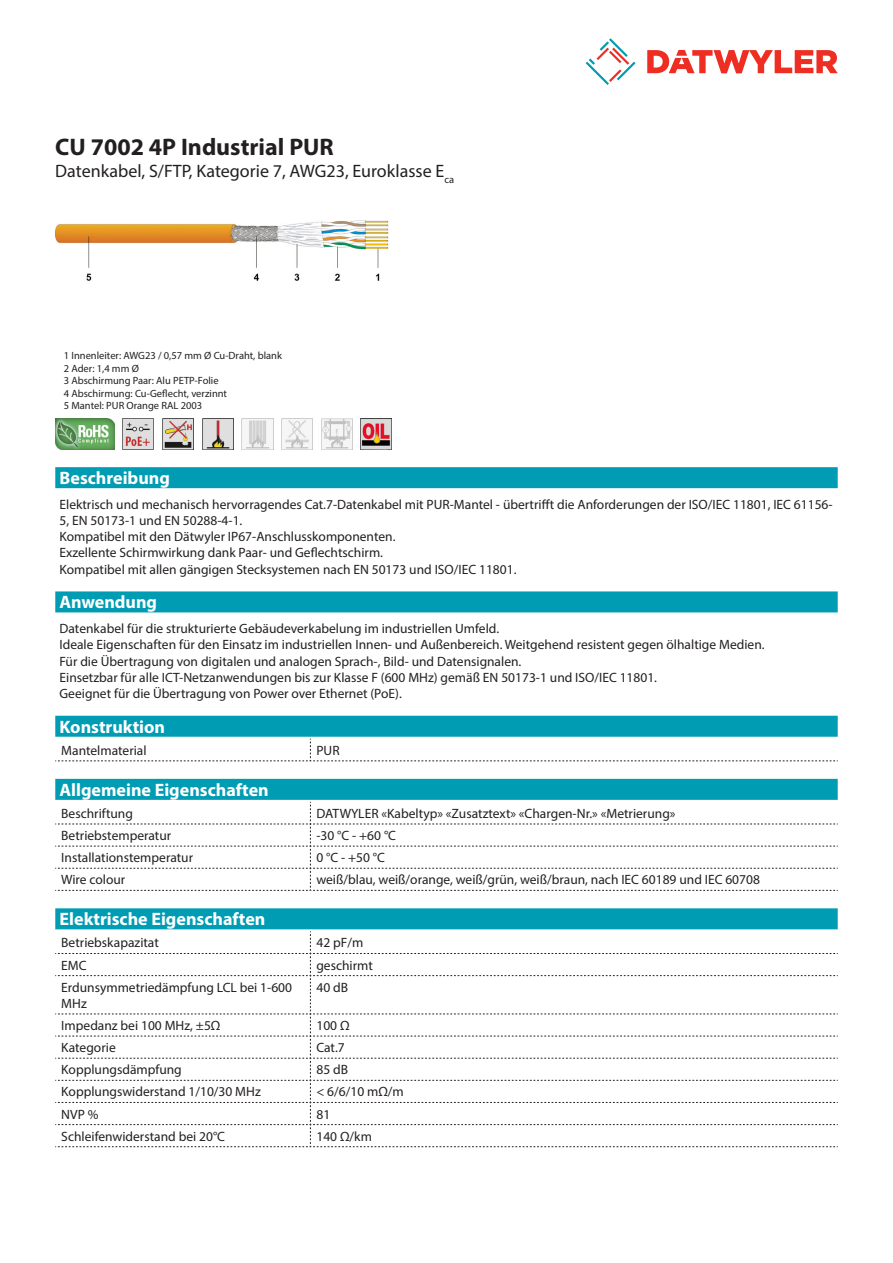
<style>
.page{position:relative;width:893px;height:1263px;background:#fff}
.page>*{position:absolute;margin:0;border:0;box-sizing:border-box;transform-origin:0 0}
.Product_Head{font:700 24px "Myriad Pro";color:#231f20}
.Standard_Head_Proper{font:700 18px "Myriad Pro";color:#fff}
.SubHead{font:18px "Myriad Pro";color:#231f20}
.Standard_text{font:13.5px/16.2px "Myriad Pro";color:#231f20}
.myriad_light_propert{font:13.5px/16.2px "Myriad Pro";color:#231f20}
.imagetext{font:10.5px/12.6px "Myriad Pro";color:#231f20}
</style>
<div class="page">
<svg style="left:586px;top:38px;width:49px;height:47px"></svg>
<svg style="left:647px;top:50px;width:191px;height:23px"></svg>
<div style="left:55px;top:716px;width:783px;height:21px;background:#009cb3"></div>
<svg style="left:55px;top:739px;width:783px;height:23px"></svg>
<img style="left:55px;top:220px;width:334px;height:61px">
<div style="left:55px;top:467px;width:783px;height:21px;background:#009cb3"></div>
<img style="left:361px;top:418px;width:31px;height:31px">
<img style="left:321px;top:418px;width:31px;height:31px">
<img style="left:282px;top:418px;width:31px;height:31px">
<img style="left:242px;top:418px;width:31px;height:31px">
<img style="left:202px;top:418px;width:31px;height:31px">
<img style="left:162px;top:418px;width:32px;height:31px">
<img style="left:122px;top:418px;width:32px;height:31px">
<img style="left:55px;top:418px;width:59px;height:31px">
<div style="left:55px;top:591px;width:783px;height:21px;background:#009cb3"></div>
<div style="left:55px;top:779px;width:783px;height:21px;background:#009cb3"></div>
<svg style="left:55px;top:802px;width:783px;height:89px"></svg>
<div style="left:55px;top:908px;width:783px;height:21px;background:#009cb3"></div>
<svg style="left:55px;top:931px;width:783px;height:216px"></svg>
<p class="Product_Head" style="left:55px;top:131px;width:280px">CU 7002 4P Industrial PUR</p>
<p class="SubHead" style="left:55px;top:160px;width:400px">Datenkabel, S/FTP, Kategorie 7, AWG23, Euroklasse E<sub>ca</sub></p>
<p class="imagetext" style="left:64px;top:349px;width:220px">1 Innenleiter: AWG23 / 0,57 mm Ø Cu-Draht, blank<br>2 Ader: 1,4 mm Ø<br>3 Abschirmung Paar: Alu PETP-Folie<br>4 Abschirmung: Cu-Geflecht, verzinnt<br>5 Mantel: PUR Orange RAL 2003</p>
<p class="Standard_Head_Proper" style="left:60px;top:466px;width:112px">Beschreibung</p>
<p class="Standard_text" style="left:60px;top:496px;width:775px">Elektrisch und mechanisch hervorragendes Cat.7-Datenkabel mit PUR-Mantel - übertrifft die Anforderungen der ISO/IEC 11801, IEC 61156- 5, EN 50173-1 und EN 50288-4-1.<br>Kompatibel mit den Dätwyler IP67-Anschlusskomponenten.<br>Exzellente Schirmwirkung dank Paar- und Geflechtschirm.<br>Kompatibel mit allen gängigen Stecksystemen nach EN 50173 und ISO/IEC 11801.</p>
<p class="Standard_Head_Proper" style="left:60px;top:591px;width:99px">Anwendung</p>
<p class="Standard_text" style="left:60px;top:620px;width:707px">Datenkabel für die strukturierte Gebäudeverkabelung im industriellen Umfeld.<br>Ideale Eigenschaften für den Einsatz im industriellen Innen- und Außenbereich. Weitgehend resistent gegen ölhaltige Medien.<br>Für die Übertragung von digitalen und analogen Sprach-, Bild- und Datensignalen.<br>Einsetzbar für alle ICT-Netzanwendungen bis zur Klasse F (600 MHz) gemäß EN 50173-1 und ISO/IEC 11801.<br>Geeignet für die Übertragung von Power over Ethernet (PoE).</p>
<p class="Standard_Head_Proper" style="left:60px;top:715px;width:107px">Konstruktion</p>
<p class="myriad_light_propert" style="left:61px;top:742px;width:87px">Mantelmaterial</p>
<p class="myriad_light_propert" style="left:316px;top:742px;width:25px">PUR</p>
<p class="Standard_Head_Proper" style="left:60px;top:778px;width:211px">Allgemeine Eigenschaften</p>
<p class="myriad_light_propert" style="left:61px;top:805px;width:73px">Beschriftung</p>
<p class="myriad_light_propert" style="left:316px;top:805px;width:361px">DATWYLER «Kabeltyp» «Zusatztext» «Chargen-Nr.» «Metrierung»</p>
<p class="myriad_light_propert" style="left:61px;top:827px;width:111px">Betriebstemperatur</p>
<p class="myriad_light_propert" style="left:316px;top:827px;width:81px">-30 °C - +60 °C</p>
<p class="myriad_light_propert" style="left:61px;top:849px;width:133px">Installationstemperatur</p>
<p class="myriad_light_propert" style="left:316px;top:849px;width:70px">0 °C - +50 °C</p>
<p class="myriad_light_propert" style="left:61px;top:871px;width:66px">Wire colour</p>
<p class="myriad_light_propert" style="left:316px;top:871px;width:445px">weiß/blau, weiß/orange, weiß/grün, weiß/braun, nach IEC 60189 und IEC 60708</p>
<p class="Standard_Head_Proper" style="left:60px;top:907px;width:207px">Elektrische Eigenschaften</p>
<p class="myriad_light_propert" style="left:61px;top:935px;width:99px">Betriebskapazitat</p>
<p class="myriad_light_propert" style="left:316px;top:935px;width:48px">42 pF/m</p>
<p class="myriad_light_propert" style="left:61px;top:957px;width:27px">EMC</p>
<p class="myriad_light_propert" style="left:316px;top:957px;width:58px">geschirmt</p>
<p class="myriad_light_propert" style="left:61px;top:979px;width:232px">Erdunsymmetriedämpfung LCL bei 1-600<br>MHz</p>
<p class="myriad_light_propert" style="left:316px;top:979px;width:33px">40 dB</p>
<p class="myriad_light_propert" style="left:61px;top:1017px;width:161px">Impedanz bei 100 MHz, ±5Ω</p>
<p class="myriad_light_propert" style="left:316px;top:1017px;width:35px">100 Ω</p>
<p class="myriad_light_propert" style="left:61px;top:1039px;width:56px">Kategorie</p>
<p class="myriad_light_propert" style="left:316px;top:1039px;width:30px">Cat.7</p>
<p class="myriad_light_propert" style="left:61px;top:1061px;width:122px">Kopplungsdämpfung</p>
<p class="myriad_light_propert" style="left:316px;top:1061px;width:33px">85 dB</p>
<p class="myriad_light_propert" style="left:61px;top:1083px;width:201px">Kopplungswiderstand 1/10/30 MHz</p>
<p class="myriad_light_propert" style="left:316px;top:1083px;width:89px">&lt; 6/6/10 mΩ/m</p>
<p class="myriad_light_propert" style="left:61px;top:1106px;width:39px">NVP %</p>
<p class="myriad_light_propert" style="left:316px;top:1106px;width:15px">81</p>
<p class="myriad_light_propert" style="left:61px;top:1128px;width:165px">Schleifenwiderstand bei 20°C</p>
<p class="myriad_light_propert" style="left:316px;top:1128px;width:57px">140 Ω/km</p>
</div>
